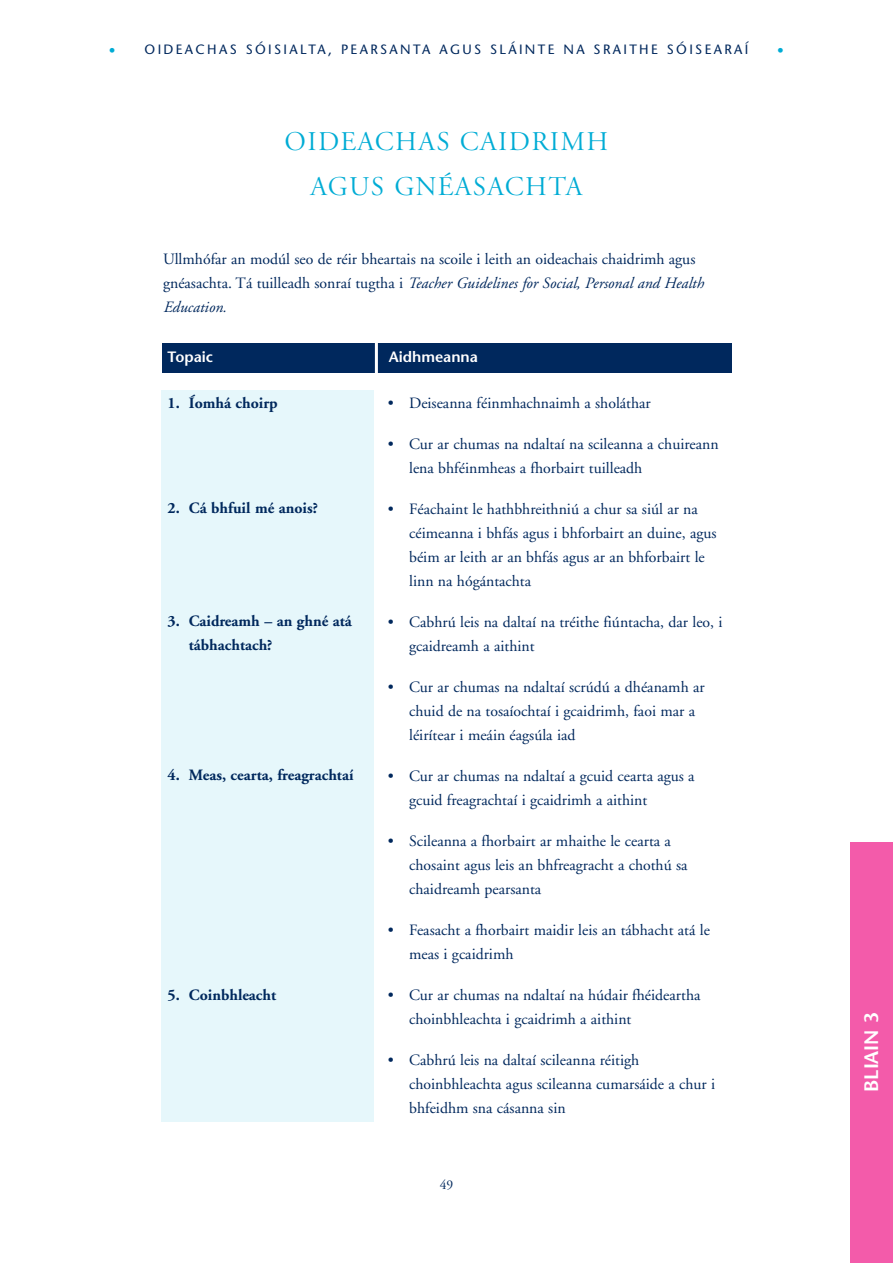
<style>
.page{position:relative;width:893px;height:1263px;background:#fff}
.page>*{position:absolute;margin:0;border:0;box-sizing:border-box;transform-origin:0 0}
.t1{font:27px "Adobe Garamond Titling";letter-spacing:.05em;color:#00acd5}
.t2{font:600 19.5px "Stone Sans";color:#fff}
.t3{font:15.75px/24px "Adobe Garamond";color:#00285d}
.t4{font:700 15.75px/24px "Adobe Garamond";color:#00285d}
.t5{font:600 15px "Stone Sans";color:#fff}
.t6{font:13.5px "Stone Sans";letter-spacing:.175em;color:#00285d}
.t7{font:13.5px "Adobe Garamond";color:#00285d}
.t8{font:13.5px "Stone Sans";color:#00acd5}
.s1{color:#00acd5}
.s2{font-style:italic}
</style>
<div class="page">
<div style="left:162px;top:343px;width:569px;height:30px;background:#00285d"></div>
<hr style="left:375px;top:336px;width:3px;height:38px;background:#fff">
<div style="left:162px;top:390px;width:212px;height:732px;background:#e6f7fb"></div>
<div style="left:850px;top:842px;width:43px;height:421px;background:#f35baa"></div>
<p class="t6" style="left:109px;top:42px;width:641px"><span class="s1">•</span> OIDEACHAS SÓISIALTA, PEARSANTA AGUS SLÁINTE NA SRAITHE SÓISEARAÍ</p>
<p class="t8" style="left:777px;top:43px;width:8px">•</p>
<h1 class="t1" style="left:284px;top:126px;width:42px">OIDEACHAS</h1>
<h1 class="t1" style="left:460px;top:126px;width:38px">CAIDRI</h1>
<h1 class="t1" style="left:561px;top:126px;width:47px">MH</h1>
<h1 class="t1" style="left:311px;top:171px;width:20px">AGUS</h1>
<h1 class="t1" style="left:394px;top:171px;width:80px">GNÉASACHTA</h1>
<p class="t3" style="left:163px;top:248px;width:542px">Ullmhófar an modúl seo de réir bheartais na scoile i leith an oideachais chaidrimh agus gnéasachta. Tá tuilleadh sonraí tugtha i <span class="s2">Teacher Guidelines for Social, Personal and Health<br>Education.</span></p>
<p class="t5" style="left:168px;top:348px;width:47px">Topaic</p>
<p class="t5" style="left:389px;top:348px;width:91px">Aidhmeanna</p>
<p class="t4" style="left:168px;top:391px;width:112px">1. Íomhá choirp</p>
<p class="t3" style="left:388px;top:391px;width:264px">• Deiseanna féinmhachnaimh a sholáthar</p>
<p class="t3" style="left:409px;top:432px;width:311px;text-indent:-21px">• Cur ar chumas na ndaltaí na scileanna a chuireann lena bhféinmheas a fhorbairt tuilleadh</p>
<p class="t3" style="left:409px;top:497px;width:309px;text-indent:-21px">• Féachaint le hathbhreithniú a chur sa siúl ar na céimeanna i bhfás agus i bhforbairt an duine, agus béim ar leith ar an bhfás agus ar an bhforbairt le linn na hógántachta</p>
<p class="t3" style="left:409px;top:610px;width:315px;text-indent:-21px">• Cabhrú leis na daltaí na tréithe fiúntacha, dar leo, i gcaidreamh a aithint</p>
<p class="t3" style="left:409px;top:675px;width:297px;text-indent:-21px">• Cur ar chumas na ndaltaí scrúdú a dhéanamh ar chuid de na tosaíochtaí i gcaidrimh, faoi mar a léirítear i meáin éagsúla iad</p>
<p class="t3" style="left:409px;top:764px;width:287px;text-indent:-21px">• Cur ar chumas na ndaltaí a gcuid cearta agus a gcuid freagrachtaí i gcaidrimh a aithint</p>
<p class="t3" style="left:409px;top:829px;width:280px;text-indent:-21px">• Scileanna a fhorbairt ar mhaithe le cearta a chosaint agus leis an bhfreagracht a chothú sa chaidreamh pearsanta</p>
<p class="t3" style="left:409px;top:918px;width:302px;text-indent:-21px">• Feasacht a fhorbairt maidir leis an tábhacht atá le meas i gcaidrimh</p>
<p class="t3" style="left:409px;top:983px;width:293px;text-indent:-21px">• Cur ar chumas na ndaltaí na húdair fhéideartha choinbhleachta i gcaidrimh a aithint</p>
<p class="t3" style="left:409px;top:1048px;width:308px;text-indent:-21px">• Cabhrú leis na daltaí scileanna réitigh choinbhleachta agus scileanna cumarsáide a chur i bhfeidhm sna cásanna sin</p>
<p class="t4" style="left:168px;top:496px;width:152px">2. Cá bhfuil mé anois?</p>
<p class="t4" style="left:189px;top:610px;width:165px;text-indent:-21px">3. Caidreamh – an ghné atá tábhachtach?</p>
<p class="t4" style="left:168px;top:764px;width:187px">4. Meas, cearta, freagrachtaí</p>
<p class="t4" style="left:168px;top:984px;width:110px">5. Coinbhleacht</p>
<p class="t7" style="left:440px;top:1178px;width:15px">49</p>
<p class="t2" style="left:859px;top:1092px;width:81px;rotate:-90deg">Bliain 3</p>
</div>
